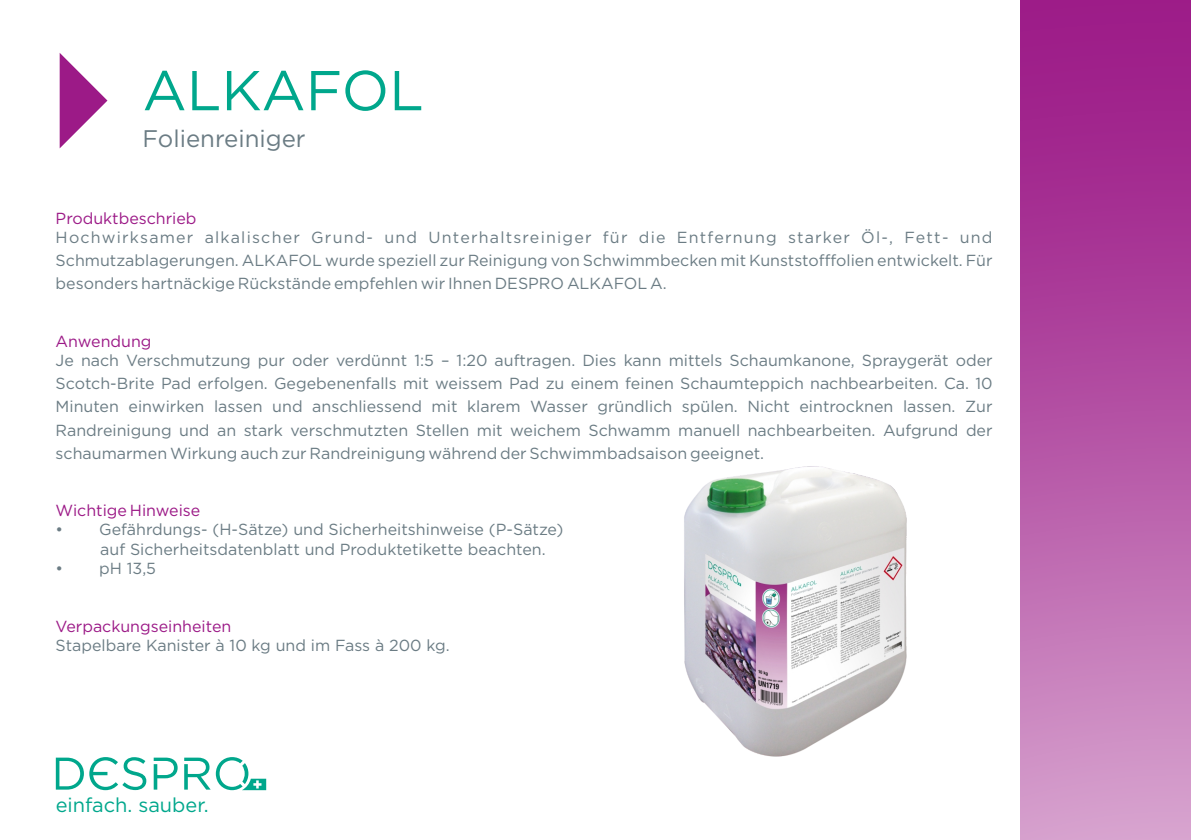
<style>
.page{position:relative;width:1191px;height:840px;background:#fff}
.page>*{position:absolute;margin:0;border:0;box-sizing:border-box;transform-origin:0 0}
.t1{font:56px "Gotham";color:#00a78c}
.t2{font:24px "Gotham";color:#6b7c84}
.t3{font:20px "Gotham";color:#00a78c}
.t4{font:16px/23px "Gotham";color:#6b7c84;text-align:justify}
.t5{font:16px "Gotham";color:#9c1a87}
</style>
<div class="page">
<img style="left:1020px;top:0;width:171px;height:839px">
<svg style="left:60px;top:53px;width:47px;height:95px"></svg>
<svg style="left:56px;top:757px;width:90px;height:32px"></svg>
<svg style="left:154px;top:757px;width:24px;height:32px"></svg>
<svg style="left:184px;top:757px;width:82px;height:32px"></svg>
<img style="left:684px;top:466px;width:223px;height:291px">
<h1 class="t1" style="left:142px;top:65px;width:283px">ALKAFOL</h1>
<h2 class="t2" style="left:142px;top:127px;width:165px">Folienreiniger</h2>
<p class="t5" style="left:56px;top:211px;width:142px">Produktbeschrieb</p>
<p class="t4" style="left:56px;top:227px;width:938px">Hochwirksamer alkalischer Grund- und Unterhaltsreiniger für die Entfernung starker Öl-, Fett- und Schmutzablagerungen. ALKAFOL wurde speziell zur Reinigung von Schwimmbecken mit Kunststofffolien entwickelt. Für besonders hartnäckige Rückstände empfehlen wir Ihnen DESPRO ALKAFOL A.</p>
<p class="t5" style="left:56px;top:334px;width:97px">Anwendung</p>
<p class="t4" style="left:56px;top:350px;width:938px">Je nach Verschmutzung pur oder verdünnt 1:5 – 1:20 auftragen. Dies kann mittels Schaumkanone, Spraygerät oder Scotch-Brite Pad erfolgen. Gegebenenfalls mit weissem Pad zu einem feinen Schaumteppich nachbearbeiten. Ca. 10<br>Minuten einwirken lassen und anschliessend mit klarem Wasser gründlich spülen. Nicht eintrocknen lassen. Zur Randreinigung und an stark verschmutzten Stellen mit weichem Schwamm manuell nachbearbeiten. Aufgrund der schaumarmen Wirkung auch zur Randreinigung während der Schwimmbadsaison geeignet.</p>
<p class="t5" style="left:56px;top:503px;width:146px">Wichtige Hinweise</p>
<p class="t4" style="left:100px;top:520px;width:465px;line-height:19.2px;text-indent:-45px">• Gefährdungs- (H-Sätze) und Sicherheitshinweise (P-Sätze) auf Sicherheitsdatenblatt und Produktetikette beachten.</p>
<p class="t4" style="left:56px;top:557px;width:102px">• pH 13,5</p>
<p class="t5" style="left:56px;top:618px;width:177px">Verpackungseinheiten</p>
<p class="t4" style="left:56px;top:634px;width:395px">Stapelbare Kanister à 10 kg und im Fass à 200 kg.</p>
<p class="t3" style="left:56px;top:795px;width:154px">einfach. sauber.</p>
</div>
